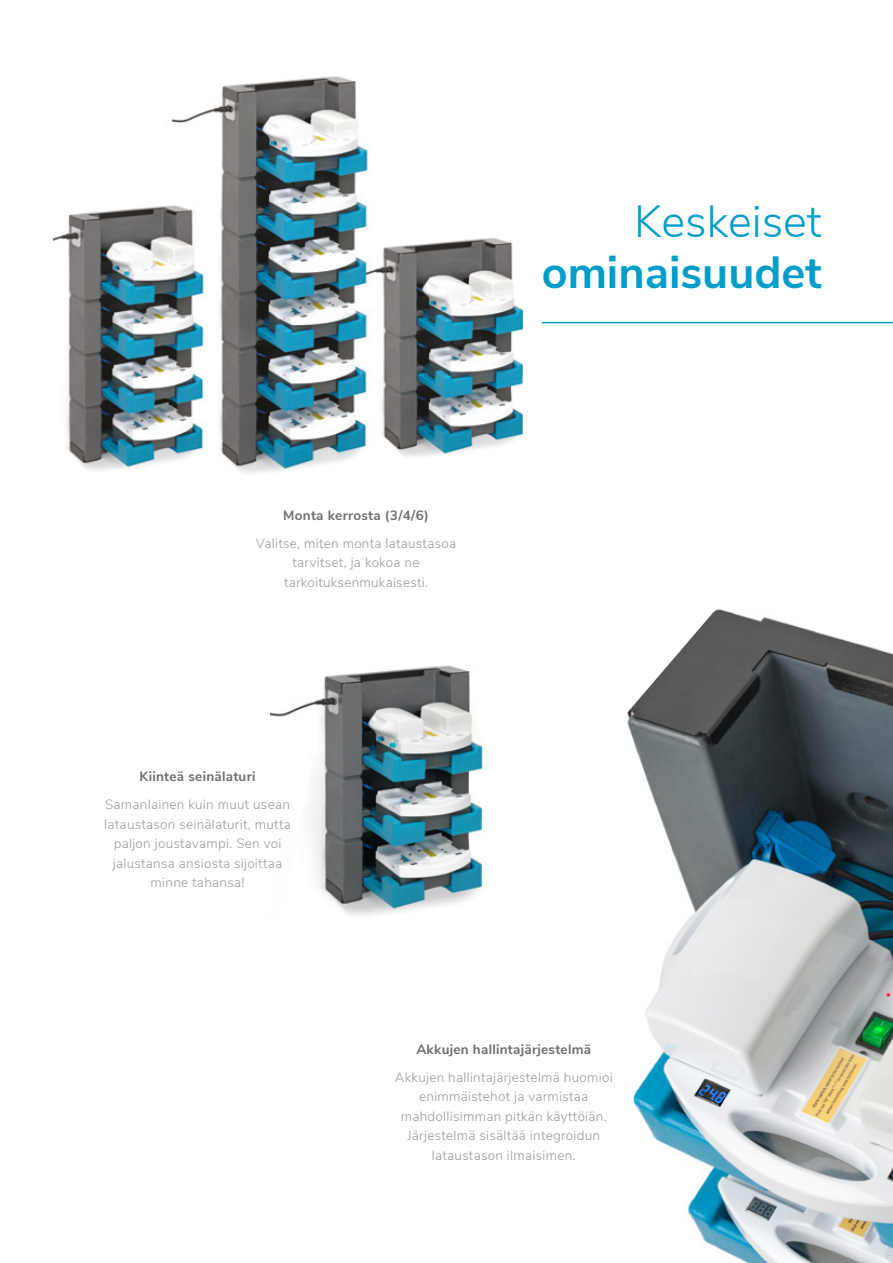
<style>
.page{position:relative;width:893px;height:1263px;background:#fff}
.page>*{position:absolute;margin:0;border:0;box-sizing:border-box;transform-origin:0 0}
.t1{font:700 45px "Nunito Sans";color:#009dca}
.t2{font:300 45px "Nunito Sans";color:#009dca}
.t3{font:300 13.5px/19.5px "Nunito Sans";letter-spacing:.02em;color:#9b9999;text-align:center}
.t4{font:700 13.5px "Nunito Sans";letter-spacing:.02em;color:#6f6c72}
</style>
<div class="page">
<img style="left:53px;top:76px;width:473px;height:397px">
<hr style="left:542px;top:322px;width:351px;height:1px;background:#009dca">
<img style="left:632px;top:614px;width:261px;height:649px">
<svg style="left:627px;top:609px;width:110px;height:144px"></svg>
<img style="left:271px;top:665px;width:213px;height:251px">
<h1 class="t2" style="left:634px;top:188px;width:189px">Keskeiset</h1>
<h1 class="t1" style="left:542px;top:239px;width:281px">ominaisuudet</h1>
<p class="t4" style="left:283px;top:505px;width:147px">Monta kerrosta (3/4/6)</p>
<p class="t3" style="left:256px;top:532px;width:202px">Valitse, miten monta lataustasoa tarvitset, ja kokoa ne tarkoituksenmukaisesti.</p>
<p class="t4" style="left:140px;top:767px;width:118px">Kiinteä seinälaturi</p>
<p class="t3" style="left:104px;top:794px;width:188px">Samanlainen kuin muut usean lataustason seinälaturit, mutta paljon joustavampi. Sen voi jalustansa ansiosta sijoittaa minne tahansa!</p>
<p class="t4" style="left:416px;top:1039px;width:176px">Akkujen hallintajärjestelmä</p>
<p class="t3" style="left:395px;top:1066px;width:219px">Akkujen hallintajärjestelmä huomioi enimmäistehot ja varmistaa mahdollisimman pitkän käyttöiän.<br>Järjestelmä sisältää integroidun lataustason ilmaisimen.</p>
</div>
